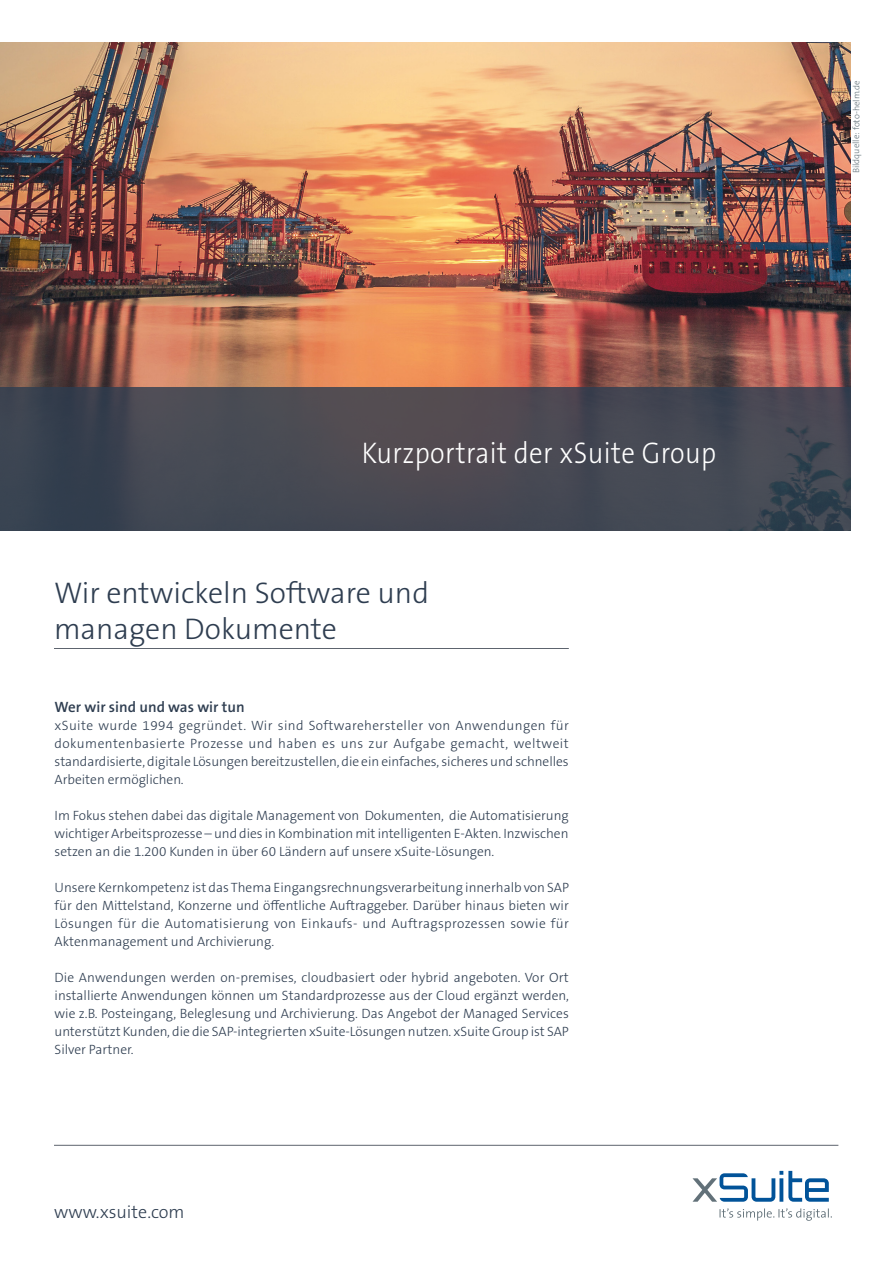
<style>
.page{position:relative;width:893px;height:1263px;background:#fff}
.page>*{position:absolute;margin:0;border:0;box-sizing:border-box;transform-origin:0 0}
.t1{font:300 30px/36px "The Sans B W3";color:#2e3d50}
.t2{font:300 30px "The Sans B W3";letter-spacing:.015em;color:#fff;scale:.9 1}
.t3{font:300 18px "The Sans B W3";color:#2e3d50}
.t4{font:600 15px "The Sans B W6";color:#2e3d50}
.t5{font:300 13.5px/18px "The Sans B W3";color:#2e3d50;text-align:justify}
.t6{font:300 9px "The Sans B W3";letter-spacing:-.005em;color:#627179}
</style>
<div class="page">
<img style="left:0;top:42px;width:850px;height:346px">
<svg style="left:0;top:388px;width:850px;height:143px;background:#444751"></svg>
<hr style="left:54px;top:648px;width:515px;height:1px;background:#343d49">
<svg style="left:692px;top:1171px;width:137px;height:31px"></svg>
<svg style="left:720px;top:1208px;width:112px;height:13px"></svg>
<hr style="left:54px;top:1145px;width:784px;height:1px;background:#343d49">
<p class="t2" style="left:362px;top:433px;width:395px">Kurzportrait der xSuite Group</p>
<p class="t1" style="left:54px;top:575px;width:376px">Wir entwickeln Software und managen Dokumente</p>
<p class="t4" style="left:55px;top:697px;width:192px">Wer wir sind und was wir tun</p>
<p class="t5" style="left:55px;top:716px;width:516px">xSuite wurde 1994 gegründet. Wir sind Softwarehersteller von Anwendungen für dokumentenbasierte Prozesse und haben es uns zur Aufgabe gemacht, weltweit standardisierte, digitale Lösungen bereitzustellen, die ein einfaches, sicheres und schnelles Arbeiten ermöglichen.</p>
<p class="t5" style="left:55px;top:806px;width:516px">Im Fokus stehen dabei das digitale Management von Dokumenten, die Automatisierung wichtiger Arbeitsprozesse – und dies in Kombination mit intelligenten E-Akten. Inzwischen setzen an die 1.200 Kunden in über 60 Ländern auf unsere xSuite-Lösungen.</p>
<p class="t5" style="left:55px;top:878px;width:516px">Unsere Kernkompetenz ist das Thema Eingangsrechnungsverarbeitung innerhalb von SAP für den Mittelstand, Konzerne und öffentliche Auftraggeber. Darüber hinaus bieten wir Lösungen für die Automatisierung von Einkaufs- und Auftragsprozessen sowie für Aktenmanagement und Archivierung.</p>
<p class="t5" style="left:55px;top:968px;width:516px">Die Anwendungen werden on-premises, cloudbasiert oder hybrid angeboten. Vor Ort installierte Anwendungen können um Standardprozesse aus der Cloud ergänzt werden, wie z.B. Posteingang, Beleglesung und Archivierung. Das Angebot der Managed Services unterstützt Kunden, die die SAP-integrierten xSuite-Lösungen nutzen. xSuite Group ist SAP Silver Partner.</p>
<p class="t3" style="left:54px;top:1200px;width:132px">www.xsuite.com</p>
<p class="t6" style="left:850px;top:173px;width:95px;rotate:-90deg">Bildquelle: foto-helm.de</p>
</div>
